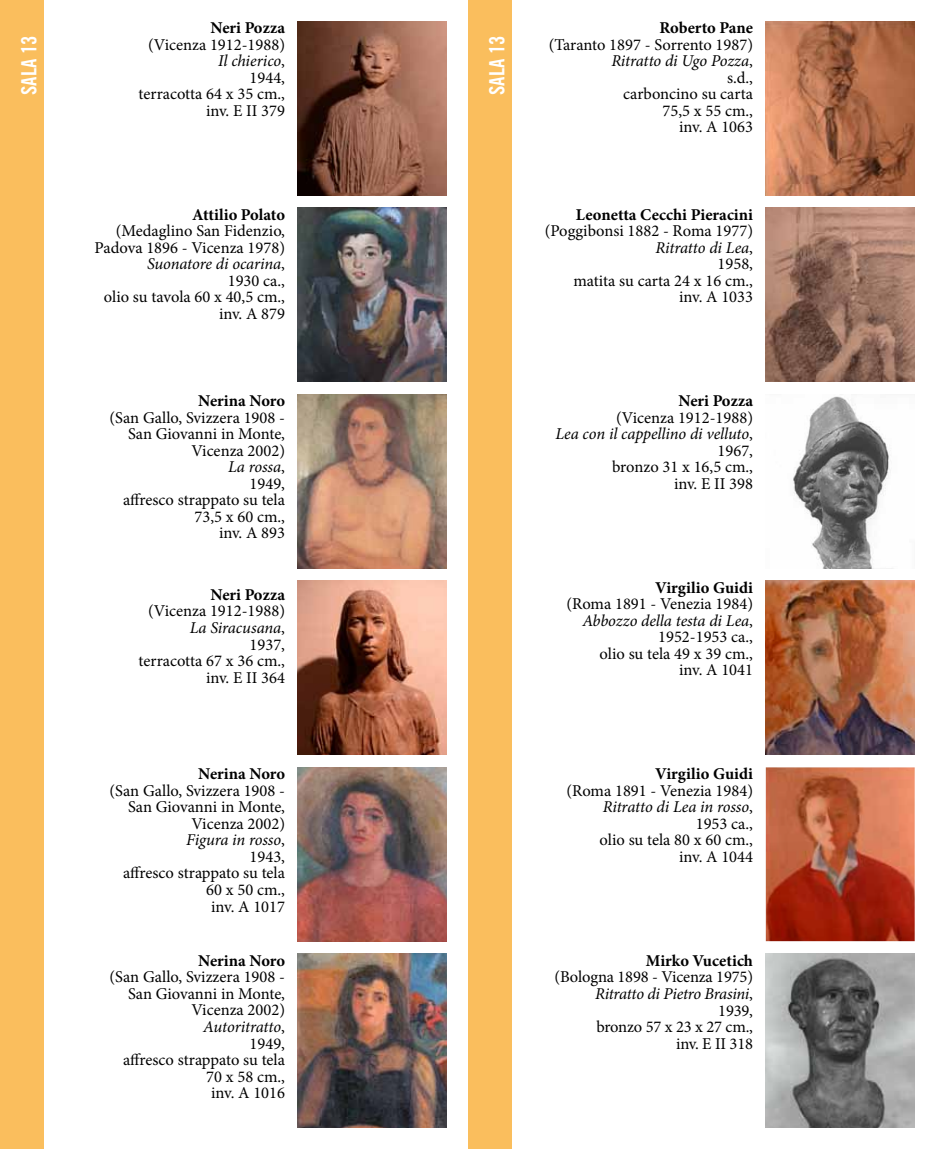
<style>
.page{position:relative;width:936px;height:1149px;background:#fff}
.page>*{position:absolute;margin:0;border:0;box-sizing:border-box;transform-origin:0 0}
.t1{font:21px "Trade Gothic LT Std Bd Cn 20";color:#fff}
.t2{font:16.5px/16.5px "Minion Pro";color:#000;text-align:right}
.t3{font:700 16.5px "Minion Pro";color:#000}
.s1{font-style:italic}
</style>
<div class="page">
<img style="left:298px;top:21px;width:148px;height:174px">
<img style="left:298px;top:208px;width:148px;height:173px">
<img style="left:298px;top:394px;width:148px;height:174px">
<img style="left:298px;top:580px;width:148px;height:174px">
<img style="left:765px;top:580px;width:149px;height:174px">
<img style="left:765px;top:767px;width:149px;height:173px">
<img style="left:765px;top:953px;width:149px;height:174px">
<img style="left:298px;top:767px;width:148px;height:173px">
<img style="left:298px;top:953px;width:148px;height:174px">
<img style="left:765px;top:21px;width:149px;height:174px">
<div style="left:0;top:0;width:43px;height:1148px;background:#fabe5d"></div>
<div style="left:468px;top:0;width:43px;height:1148px;background:#fabe5d"></div>
<img style="left:765px;top:208px;width:149px;height:173px">
<img style="left:793px;top:396px;width:98px;height:172px">
<p class="t3" style="left:210px;top:16px;width:76px">Neri Pozza</p>
<p class="t2" style="left:138px;top:36px;width:148px">(Vicenza 1912-1988)<br><span class="s1">Il chierico</span>,<br>1944,<br>terracotta 64 x 35 cm., inv. E II 379</p>
<p class="t1" style="left:16px;top:95px;width:61px;rotate:-90deg">SALA 13</p>
<p class="t1" style="left:484px;top:95px;width:61px;rotate:-90deg">SALA 13</p>
<p class="t3" style="left:192px;top:203px;width:94px">Attilio Polato</p>
<p class="t2" style="left:95px;top:223px;width:192px">(Medaglino San Fidenzio,<br>Padova 1896 - Vicenza 1978)<br><span class="s1">Suonatore di ocarina</span>,<br>1930 ca.,<br>olio su tavola 60 x 40,5 cm., inv. A 879</p>
<p class="t3" style="left:198px;top:389px;width:88px">Nerina Noro</p>
<p class="t2" style="left:110px;top:409px;width:177px">(San Gallo, Svizzera 1908 -<br>San Giovanni in Monte,<br>Vicenza 2002)<br><span class="s1">La rossa</span>,<br>1949,<br>affresco strappato su tela<br>73,5 x 60 cm.,<br>inv. A 893</p>
<p class="t3" style="left:210px;top:583px;width:76px">Neri Pozza</p>
<p class="t2" style="left:138px;top:603px;width:148px">(Vicenza 1912-1988)<br><span class="s1">La Siracusana</span>,<br>1937,<br>terracotta 67 x 36 cm., inv. E II 364</p>
<p class="t3" style="left:198px;top:762px;width:88px">Nerina Noro</p>
<p class="t2" style="left:110px;top:782px;width:177px">(San Gallo, Svizzera 1908 -<br>San Giovanni in Monte,<br>Vicenza 2002)<br><span class="s1">Figura in rosso</span>,<br>1943,<br>affresco strappato su tela<br>60 x 50 cm.,<br>inv. A 1017</p>
<p class="t3" style="left:198px;top:948px;width:88px">Nerina Noro</p>
<p class="t2" style="left:110px;top:968px;width:177px">(San Gallo, Svizzera 1908 -<br>San Giovanni in Monte,<br>Vicenza 2002)<br><span class="s1">Autoritratto</span>,<br>1949,<br>affresco strappato su tela<br>70 x 58 cm.,<br>inv. A 1016</p>
<p class="t3" style="left:659px;top:16px;width:95px">Roberto Pane</p>
<p class="t2" style="left:548px;top:36px;width:206px">(Taranto 1897 - Sorrento 1987)<br><span class="s1">Ritratto di Ugo Pozza</span>,<br>s.d.,<br>carboncino su carta<br>75,5 x 55 cm.,<br>inv. A 1063</p>
<p class="t3" style="left:576px;top:203px;width:178px">Leonetta Cecchi Pieracini</p>
<p class="t2" style="left:544px;top:223px;width:210px">(Poggibonsi 1882 - Roma 1977)<br><span class="s1">Ritratto di Lea</span>,<br>1958,<br>matita su carta 24 x 16 cm.,<br>inv. A 1033</p>
<p class="t3" style="left:678px;top:389px;width:76px">Neri Pozza</p>
<p class="t2" style="left:555px;top:409px;width:199px">(Vicenza 1912-1988)<br><span class="s1">Lea con il cappellino di velluto</span>,<br>1967,<br>bronzo 31 x 16,5 cm.,<br>inv. E II 398</p>
<p class="t3" style="left:655px;top:575px;width:99px">Virgilio Guidi</p>
<p class="t2" style="left:566px;top:595px;width:188px">(Roma 1891 - Venezia 1984)<br><span class="s1">Abbozzo della testa di Lea</span>,<br>1952-1953 ca.,<br>olio su tela 49 x 39 cm.,<br>inv. A 1041</p>
<p class="t3" style="left:655px;top:762px;width:99px">Virgilio Guidi</p>
<p class="t2" style="left:566px;top:782px;width:188px">(Roma 1891 - Venezia 1984)<br><span class="s1">Ritratto di Lea in rosso</span>,<br>1953 ca.,<br>olio su tela 80 x 60 cm.,<br>inv. A 1044</p>
<p class="t3" style="left:645px;top:948px;width:109px">Mirko Vucetich</p>
<p class="t2" style="left:554px;top:968px;width:200px">(Bologna 1898 - Vicenza 1975)<br><span class="s1">Ritratto di Pietro Brasini</span>,<br>1939,<br>bronzo 57 x 23 x 27 cm.,<br>inv. E II 318</p>
</div>
